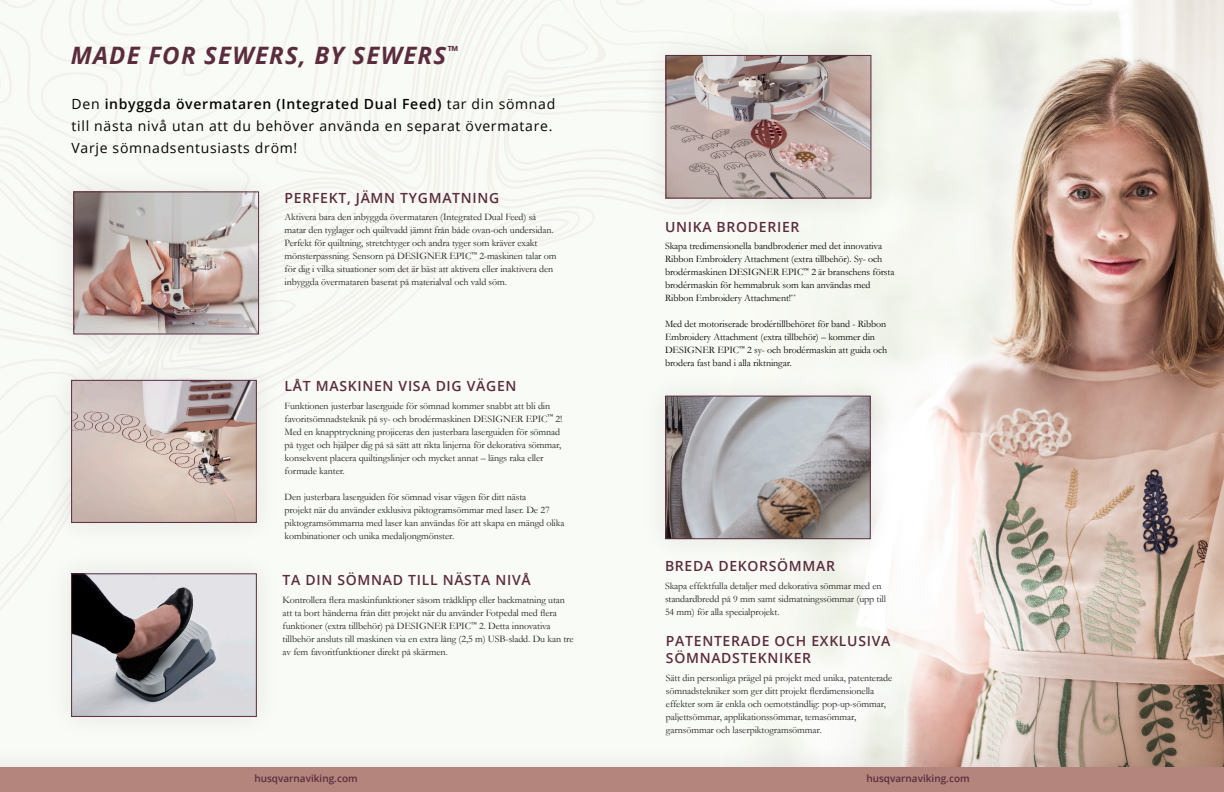
<style>
.page{position:relative;width:1224px;height:792px;background:#fff}
.page>*{position:absolute;margin:0;border:0;box-sizing:border-box;transform-origin:0 0}
.t1{font:italic 700 24px "Open Sans";letter-spacing:.05em;color:#5a2c3e}
.t2{font:600 14px/16.8px "Open Sans";letter-spacing:.05em;color:#5a2c3e}
.t3{font:14px/22px "Open Sans";letter-spacing:.05em;color:#040503}
.t4{font:10px/13px "Garamond";letter-spacing:-.01em;color:#231f20}
.t5{font:10px/13px "Garamond";letter-spacing:-.01em;color:#040503}
.t6{font:600 10px "Open Sans";color:#5b2c3f}
.s1{font-weight:600}
</style>
<div class="page">
<img style="left:729px;top:0;width:495px;height:742px">
<div style="left:0;top:0;width:720px;height:792px;background:#f9fbf6"></div>
<svg style="left:775px;top:352px;width:340px;height:95px"></svg>
<svg style="left:720px;top:0;width:429px;height:352px"></svg>
<div style="left:640px;top:370px;width:256px;height:195px;background:#f7f8f3"></div>
<img style="left:667px;top:398px;width:202px;height:139px">
<div style="left:665px;top:396px;width:206px;height:143px;border:1px solid #5b2c3f"></div>
<div style="left:48px;top:166px;width:236px;height:194px;background:#f4f6f1"></div>
<img style="left:75px;top:193px;width:182px;height:139px">
<div style="left:73px;top:191px;width:186px;height:143px;border:1px solid #5b2c3f"></div>
<img style="left:73px;top:575px;width:182px;height:140px">
<div style="left:71px;top:573px;width:186px;height:144px;border:1px solid #5b2c3f"></div>
<div style="left:640px;top:30px;width:257px;height:194px;background:#f3f5ee"></div>
<img style="left:667px;top:57px;width:202px;height:140px">
<div style="left:665px;top:55px;width:206px;height:144px;border:1px solid #5b2c3f"></div>
<div style="left:46px;top:354px;width:236px;height:194px;background:#f5f7f2"></div>
<img style="left:73px;top:382px;width:182px;height:139px">
<div style="left:71px;top:380px;width:186px;height:143px;border:1px solid #5b2c3f"></div>
<div style="left:0;top:742px;width:1224px;height:50px;background:#231f20;opacity:.1"></div>
<div style="left:0;top:767px;width:1224px;height:25px;background:#b4857c"></div>
<p class="t1" style="left:71px;top:38px;width:389px">MADE FOR SEWERS, BY SEWERS<sup>™</sup></p>
<p class="t3" style="left:72px;top:92px;width:485px">Den <span class="s1">inbyggda övermataren (Integrated Dual Feed)</span> tar din sömnad till nästa nivå utan att du behöver använda en separat övermatare.<br>Varje sömnadsentusiasts dröm!</p>
<p class="t2" style="left:285px;top:189px;width:216px">PERFEKT, JÄMN TYGMATNING</p>
<p class="t4" style="left:285px;top:210px;width:273px">Aktivera bara den inbyggda övermataren (Integrated Dual Feed) så matar den tyglager och quiltvadd jämnt från både ovan-och undersidan.<br>Perfekt för quiltning, stretchtyger och andra tyger som kräver exakt mönsterpassning. Sensorn på DESIGNER EPIC<sup>™</sup> 2-maskinen talar om för dig i vilka situationer som det är bäst att aktivera eller inaktivera den inbyggda övermataren baserat på materialval och vald söm.</p>
<p class="t2" style="left:285px;top:377px;width:233px">LÅT MASKINEN VISA DIG VÄGEN</p>
<p class="t4" style="left:285px;top:399px;width:279px">Funktionen justerbar laserguide för sömnad kommer snabbt att bli din favoritsömnadsteknik på sy- och brodérmaskinen DESIGNER EPIC<sup>™</sup> 2!<br>Med en knapptryckning projiceras den justerbara laserguiden för sömnad på tyget och hjälper dig på så sätt att rikta linjerna för dekorativa sömmar, konsekvent placera quiltingslinjer och mycket annat – längs raka eller formade kanter.</p>
<p class="t4" style="left:285px;top:490px;width:281px">Den justerbara laserguiden för sömnad visar vägen för ditt nästa<br>projekt när du använder exklusiva piktogramsömmar med laser. De 27 piktogramsömmarna med laser kan användas för att skapa en mängd olika kombinationer och unika medaljongmönster.</p>
<p class="t2" style="left:283px;top:572px;width:250px">TA DIN SÖMNAD TILL NÄSTA NIVÅ</p>
<p class="t4" style="left:283px;top:593px;width:292px">Kontrollera flera maskinfunktioner såsom trådklipp eller backmatning utan att ta bort händerna från ditt projekt när du använder Fotpedal med flera funktioner (extra tillbehör) på DESIGNER EPIC<sup>™</sup> 2. Detta innovativa tillbehör ansluts till maskinen via en extra lång (2,5 m) USB-sladd. Du kan tre av fem favoritfunktioner direkt på skärmen.</p>
<p class="t2" style="left:665px;top:218px;width:136px">UNIKA BRODERIER</p>
<p class="t5" style="left:665px;top:239px;width:231px">Skapa tredimensionella bandbroderier med det innovativa Ribbon Embroidery Attachment (extra tillbehör). Sy- och brodérmaskinen DESIGNER EPIC<sup>™</sup> 2 är branschens första brodérmaskin för hemmabruk som kan användas med Ribbon Embroidery Attachment!<sup>**</sup></p>
<p class="t5" style="left:665px;top:317px;width:224px">Med det motoriserade brodértillbehöret för band - Ribbon Embroidery Attachment (extra tillbehör) – kommer din DESIGNER EPIC<sup>™</sup> 2 sy- och brodérmaskin att guida och brodera fast band i alla riktningar.</p>
<p class="t2" style="left:665px;top:557px;width:172px">BREDA DEKORSÖMMAR</p>
<p class="t4" style="left:665px;top:579px;width:223px">Skapa effektfulla detaljer med dekorativa sömmar med en standardbredd på 9 mm samt sidmatningssömmar (upp till<br>54 mm) för alla specialprojekt.</p>
<p class="t2" style="left:666px;top:633px;width:226px">PATENTERADE OCH EXKLUSIVA<br>SÖMNADSTEKNIKER</p>
<p class="t4" style="left:666px;top:671px;width:228px">Sätt din personliga prägel på projekt med unika, patenterade sömnadstekniker som ger ditt projekt flerdimensionella effekter som är enkla och oemotståndlig: pop-up-sömmar, paljettsömmar, applikationssömmar, temasömmar, garnsömmar och laserpiktogramsömmar.</p>
<p class="t6" style="left:254px;top:771px;width:105px">husqvarnaviking.com</p>
<p class="t6" style="left:866px;top:771px;width:105px">husqvarnaviking.com</p>
</div>
